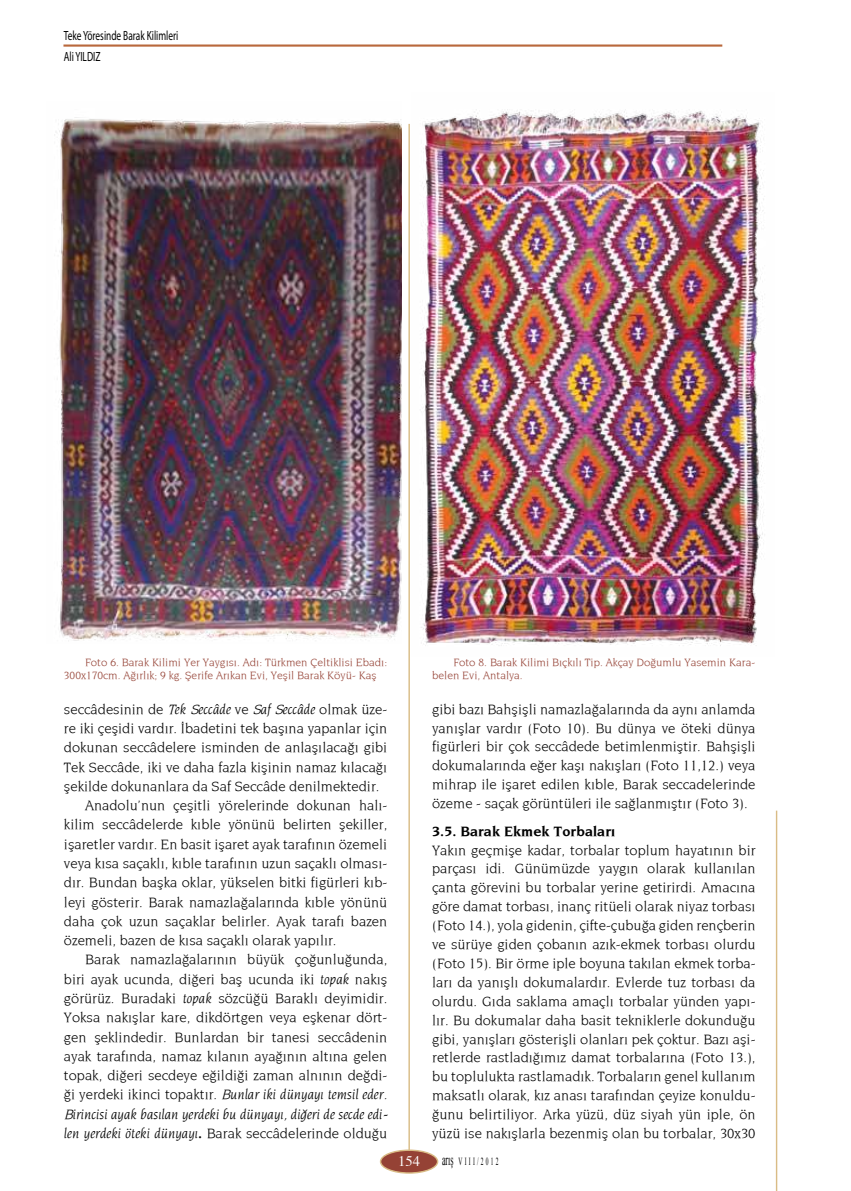
<style>
.page{position:relative;width:851px;height:1191px;background:#fff}
.page>*{position:absolute;margin:0;border:0;box-sizing:border-box;transform-origin:0 0}
.t1{font:14.55px/18.9px "Novarese";color:#000;text-align:justify}
.t2{font:italic 14.55px "Novarese";color:#000}
.t3{font:700 14.55px "Novarese";color:#000}
.t4{font:14.55px "Times";color:#fff}
.t5{font:13.35px/20.9px "Myriad Pro";color:#000;scale:.7 1}
.t6{font:11.4px/13.5px "Novarese";color:#954235}
.t7{font:10.95px "Times New Roman";letter-spacing:.4em;color:#000;scale:.51 1}
.s1{font-style:italic}
.s2{font-style:normal}
.s3{font-weight:700}
.s4{font-size:15.6px}
</style>
<div class="page">
<hr style="left:408px;top:124px;width:2px;height:1026px;background:#d9bc86">
<hr style="left:63px;top:44px;width:659px;height:3px;background:#b9683c">
<hr style="left:775px;top:810px;width:2px;height:381px;background:#d9bc86">
<div style="left:380px;top:1150px;width:57px;height:23px;background:#954235;border-radius:50%"></div>
<div style="left:380px;top:1149px;width:58px;height:24px;border:1px solid #d9bc86;border-radius:50%"></div>
<img style="left:54px;top:117px;width:348px;height:524px">
<img style="left:421px;top:109px;width:343px;height:537px">
<p class="t5" style="left:64px;top:26px;width:165px">Teke Yöresinde Barak Kilimleri<br>Ali YILDIZ</p>
<p class="t6" style="left:64px;top:655px;width:325px;text-indent:21px">Foto 6. Barak Kilimi Yer Yaygısı. Adı: Türkmen Çeltiklisi Ebadı:<br>300x170cm. Ağırlık; 9 kg. Şerife Arıkan Evi, Yeşil Barak Köyü- Kaş</p>
<p class="t6" style="left:432px;top:655px;width:324px;text-indent:21px">Foto 8. Barak Kilimi Bıçkılı Tip. Akçay Doğumlu Yasemin Kara&shy;belen Evi, Antalya.</p>
<p class="t1" style="left:64px;top:699px;width:325px">seccâdesinin de <span class="s1">Tek Seccâde</span> ve <span class="s1">Saf Seccâde</span> olmak üze-</p>
<p class="t1" style="left:64px;top:718px;width:325px">re iki çeşidi vardır. İbadetini tek başına yapanlar için</p>
<p class="t1" style="left:64px;top:737px;width:325px">dokunan seccâdelere isminden de anlaşılacağı gibi</p>
<p class="t1" style="left:64px;top:757px;width:325px">Tek Seccâde, iki ve daha fazla kişinin namaz kılacağı</p>
<p class="t1" style="left:64px;top:776px;width:317px">şekilde dokunanlara da Saf Seccâde denilmektedir.</p>
<p class="t1" style="left:85px;top:795px;width:303px">Anadolu’nun çeşitli yörelerinde dokunan halı-</p>
<p class="t1" style="left:64px;top:814px;width:325px">kilim seccâdelerde kıble yönünü belirten şekiller,</p>
<p class="t1" style="left:64px;top:834px;width:325px">işaretler vardır. En basit işaret ayak tarafının özemeli</p>
<p class="t1" style="left:64px;top:853px;width:325px">veya kısa saçaklı, kıble tarafının uzun saçaklı olması-</p>
<p class="t1" style="left:64px;top:872px;width:325px">dır. Bundan başka oklar, yükselen bitki figürleri kıb-</p>
<p class="t1" style="left:64px;top:892px;width:325px">leyi gösterir. Barak namazlağalarında kıble yönünü</p>
<p class="t1" style="left:64px;top:911px;width:325px">daha çok uzun saçaklar belirler. Ayak tarafı bazen</p>
<p class="t1" style="left:64px;top:930px;width:274px">özemeli, bazen de kısa saçaklı olarak yapılır.</p>
<p class="t1" style="left:85px;top:949px;width:303px">Barak namazlağalarının büyük çoğunluğunda,</p>
<p class="t1" style="left:64px;top:969px;width:325px">biri ayak ucunda, diğeri baş ucunda iki <span class="s1">topak</span> nakış</p>
<p class="t1" style="left:64px;top:988px;width:325px">görürüz. Buradaki <span class="s1">topak</span> sözcüğü Baraklı deyimidir.</p>
<p class="t1" style="left:64px;top:1007px;width:325px">Yoksa nakışlar kare, dikdörtgen veya eşkenar dört-</p>
<p class="t1" style="left:64px;top:1026px;width:325px">gen şeklindedir. Bunlardan bir tanesi seccâdenin</p>
<p class="t1" style="left:64px;top:1046px;width:325px">ayak tarafında, namaz kılanın ayağının altına gelen</p>
<p class="t1" style="left:64px;top:1065px;width:325px">topak, diğeri secdeye eğildiği zaman alnının değdi-</p>
<p class="t2" style="left:64px;top:1086px;width:325px"><span class="s2">ği yerdeki ikinci topaktır.</span> Bunlar iki dünyayı temsil eder.</p>
<p class="t2" style="left:64px;top:1105px;width:325px">Birincisi ayak basılan yerdeki bu dünyayı, diğeri de secde edi-</p>
<p class="t1" style="left:64px;top:1123px;width:325px"><span class="s1">len yerdeki öteki dünyayı</span><span class="s3">.</span> Barak seccâdelerinde olduğu</p>
<p class="t1" style="left:432px;top:699px;width:325px">gibi bazı Bahşişli namazlağalarında da aynı anlamda yanışlar vardır (Foto 10). Bu dünya ve öteki dünya figürleri bir çok seccâdede betimlenmiştir. Bahşişli dokumalarında eğer kaşı nakışları (Foto 11,12.) veya mihrap ile işaret edilen kıble, Barak seccadelerinde özeme - saçak görüntüleri ile sağlanmıştır (Foto 3).</p>
<p class="t3" style="left:432px;top:822px;width:184px">3.5. Barak Ekmek Torbaları</p>
<p class="t1" style="left:432px;top:839px;width:325px">Yakın geçmişe kadar, torbalar toplum hayatının bir parçası idi. Günümüzde yaygın olarak kullanılan çanta görevini bu torbalar yerine getirirdi. Amacına göre damat torbası, inanç ritüeli olarak niyaz torbası (Foto 14.), yola gidenin, çifte-çubuğa giden rençberin ve sürüye giden çobanın azık-ekmek torbası olurdu (Foto 15). Bir örme iple boyuna takılan ekmek torba&shy;ları da yanışlı dokumalardır. Evlerde tuz torbası da olurdu. Gıda saklama amaçlı torbalar yünden yapı&shy;lır. Bu dokumalar daha basit tekniklerle dokunduğu gibi, yanışları gösterişli olanları pek çoktur. Bazı aşi&shy;retlerde rastladığımız damat torbalarına (Foto 13.), bu toplulukta rastlamadık. Torbaların genel kullanım maksatlı olarak, kız anası tarafından çeyize konuldu&shy;ğunu belirtiliyor. Arka yüzü, düz siyah yün iple, ön yüzü ise nakışlarla bezenmiş olan bu torbalar, 30x30</p>
<p class="t4" style="left:398px;top:1147px;width:23px">154</p>
<p class="t7" style="left:442px;top:1154px;width:112px"><span class="s4">arış</span> VIII/2012</p>
</div>
